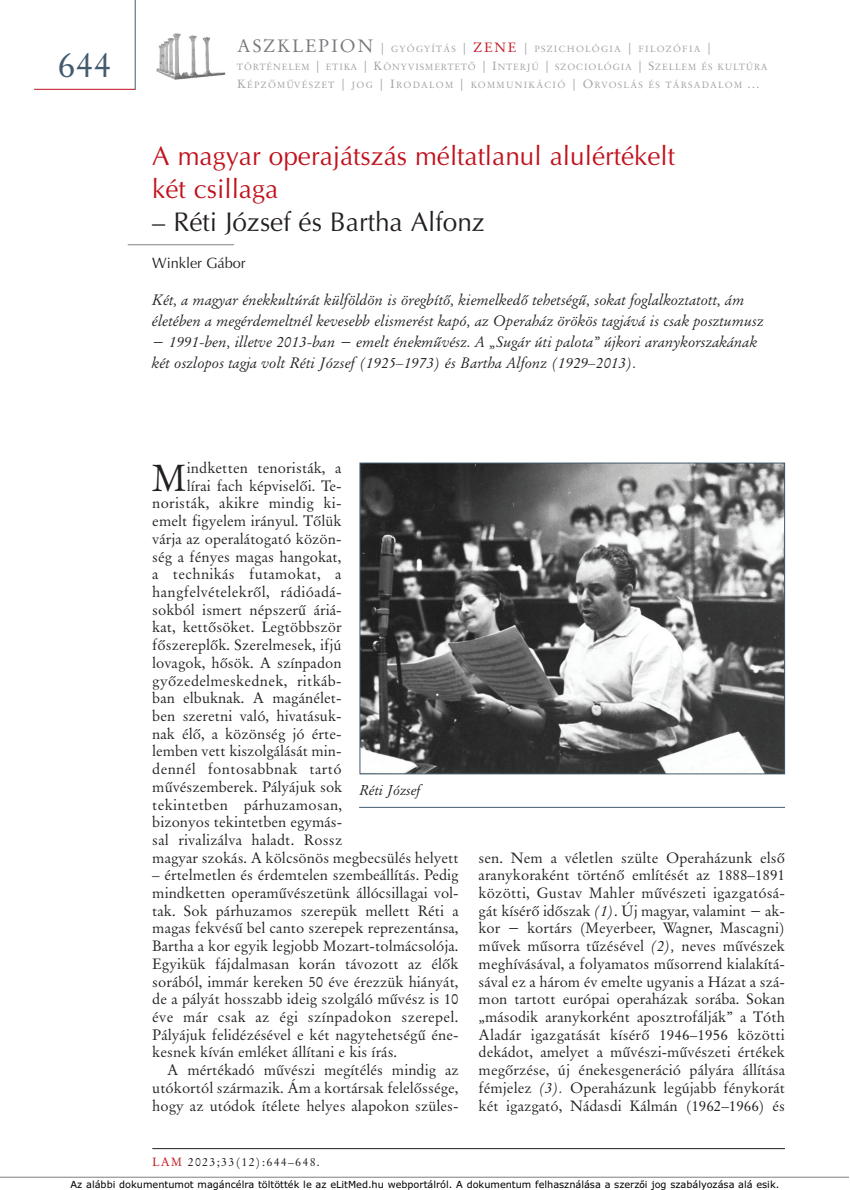
<style>
.page{position:relative;width:850px;height:1190px;background:#fff}
.page>*{position:absolute;margin:0;border:0;box-sizing:border-box;transform-origin:0 0}
.t1{font:37.8px "Original Garamond HU Normal";color:#231f20}
.t2{font:36px "Original Garamond HU Normal";color:#435b6d}
.t3{font:27px/33px "H Optima Plain";color:#c1121d}
.t4{font:27px "H Optima Plain";color:#231f20}
.t5{font:15px/17.7px "Original Garamond HU Normal";color:#231f20;text-align:justify}
.t6{font:15px/21px "Original Garamond HU Italic";letter-spacing:.005em;color:#231f20}
.t7{font:15px "Original Garamond HU Normal";letter-spacing:.02em;color:#231f20}
.t8{font:15px "H Optima Plain";letter-spacing:-.005em;color:#231f20}
.t9{font:14.25px "Original Garamond HU Italic";color:#231f20}
.t10{font:12px "Original Garamond HU Normal";letter-spacing:.1em;color:#231f20}
.t11{font:9.75px "TT3610 O00";color:#000}
.t12{font:9px/18px "Original Garamond HU Normal";letter-spacing:.135em;color:#9d9fa2}
.s1{font-size:18px;color:#76787b}
.s2{font-size:12px}
.s3{font-size:13.5px;color:#c1121d}
.s4{color:#c1121d}
.s5{font-family:"Original Garamond HU Italic"}
.s6{font-family:"Gill";font-size:11.7px}
</style>
<div class="page">
<hr style="left:152px;top:1148px;width:633px;height:1px;background:#231f20">
<hr style="left:34px;top:89px;width:101px;height:1px;background:#c1121d">
<hr style="left:135px;top:0;width:1px;height:89px;background:#435b6d">
<hr style="left:128px;top:244px;width:106px;height:1px;background:#808285">
<img style="left:156px;top:33px;width:70px;height:47px">
<hr style="left:359px;top:807px;width:426px;height:1px;background:#435b6d">
<img style="left:361px;top:464px;width:422px;height:308px">
<div style="left:359px;top:462px;width:426px;height:312px;border:1px solid #435b6d"></div>
<hr style="left:0;top:1176px;width:848px;height:1px;background:#808080">
<h2 class="t2" style="left:57px;top:49px;width:55px">644</h2>
<p class="t12" style="left:237px;top:40px;width:532px"><span class="s1">ASZKLEPION</span> <span class="s2">|</span> GYÓGYÍTÁS <span class="s2">|</span> <span class="s3">ZENE</span> <span class="s2">|</span> PSZICHOLÓGIA <span class="s2">|</span> FILOZÓFIA <span class="s2">|<br></span>TÖRTÉNELEM <span class="s2">|</span> ETIKA <span class="s2">| K</span>ÖNYVISMERTETÔ <span class="s2">| I</span>NTERJÚ <span class="s2">|</span> SZOCIOLÓGIA <span class="s2">| S</span>ZELLEM ÉS KULTÚRA<br><span class="s2">K</span>ÉPZÔMÛVÉSZET <span class="s2">|</span> JOG <span class="s2">| I</span>RODALOM <span class="s2">|</span> KOMMUNIKÁCIÓ <span class="s2">| O</span>RVOSLÁS ÉS TÁRSADALOM <span class="s2">...</span></p>
<h3 class="t3" style="left:152px;top:139px;width:524px">A magyar operajátszás méltatlanul alulértékelt két csillaga</h3>
<h3 class="t4" style="left:152px;top:205px;width:334px">– Réti József és Bartha Alfonz</h3>
<p class="t8" style="left:152px;top:254px;width:95px">Winkler Gábor</p>
<p class="t6" style="left:152px;top:291px;width:613px">Két, a magyar énekkultúrát külföldön is öregbítô, kiemelkedô tehetségû, sokat foglalkoztatott, ám életében a megérdemeltnél kevesebb elismerést kapó, az Operaház örökös tagjává is csak posztumusz − 1991-ben, illetve 2013-ban − emelt énekmûvész. A „Sugár úti palota” újkori aranykorszakának két oszlopos tagja volt Réti József (1925–1973) és Bartha Alfonz (1929–2013).</p>
<h1 class="t1" style="left:152px;top:461px;width:36px">M</h1>
<p class="t5" style="left:187px;top:460px;width:156px">indketten tenoristák, a</p>
<p class="t5" style="left:187px;top:478px;width:156px">lí rai fach képviselôi. Te -</p>
<p class="t5" style="left:152px;top:495px;width:191px">no risták, akikre mindig ki -</p>
<p class="t5" style="left:152px;top:513px;width:191px">emelt figyelem irányul. Tôlük</p>
<p class="t5" style="left:152px;top:531px;width:191px">várja az operalátogató közön-</p>
<p class="t5" style="left:152px;top:548px;width:191px">ség a fényes magas hangokat,</p>
<p class="t7" style="left:152px;top:567px;width:191px">a technikás futamokat, a</p>
<p class="t7" style="left:152px;top:585px;width:191px">hangfelvételekrôl, rádió adá -</p>
<p class="t5" style="left:152px;top:602px;width:191px">sok ból ismert népszerû áriá-</p>
<p class="t5" style="left:152px;top:619px;width:191px">kat, kettôsöket. Legtöbbször</p>
<p class="t5" style="left:152px;top:637px;width:191px">fôszereplôk. Szerelmesek, ifjú</p>
<p class="t5" style="left:152px;top:655px;width:191px">lovagok, hôsök. A színpadon</p>
<p class="t5" style="left:152px;top:672px;width:191px">gyôzedelmeskednek, ritkáb-</p>
<p class="t5" style="left:152px;top:690px;width:191px">ban elbuknak. A magánélet-</p>
<p class="t5" style="left:152px;top:708px;width:191px">ben szeretni való, hivatásuk-</p>
<p class="t5" style="left:152px;top:725px;width:191px">nak élô, a közönség jó érte-</p>
<p class="t5" style="left:152px;top:743px;width:191px">lemben vett kiszolgálását min -</p>
<p class="t7" style="left:152px;top:762px;width:191px">dennél fontosabbnak tar tó</p>
<p class="t5" style="left:152px;top:779px;width:192px">mûvészemberek. Pá lyá juk sok</p>
<p class="t7" style="left:152px;top:798px;width:191px">tekintetben párhuzamosan,</p>
<p class="t5" style="left:152px;top:814px;width:192px">bizonyos tekintetben egymás-</p>
<p class="t5" style="left:152px;top:832px;width:191px">sal rivalizálva haladt. Rossz</p>
<p class="t5" style="left:152px;top:849px;width:308px">magyar szokás. A kölcsönös megbecsülés helyett</p>
<p class="t5" style="left:152px;top:867px;width:308px">– értelmetlen és érdemtelen szembeállítás. Pedig mindketten operamûvészetünk állócsillagai vol&shy;tak. Sok párhuzamos szerepük mellett Réti a magas fekvésû bel canto szerepek reprezentánsa, Bartha a kor egyik legjobb Mozart-tolmácsolója.<br>Egyikük fájdalmasan korán távozott az élôk sorából, immár kereken 50 éve érezzük hiányát, de a pályát hosszabb ideig szolgáló mûvész is 10 éve már csak az égi színpadokon szerepel.<br>Pályájuk felidézésével e két nagytehetségû éne&shy;kesnek kíván emléket állítani e kis írás.</p>
<p class="t5" style="left:152px;top:1062px;width:308px;text-indent:15px">A mértékadó mûvészi megítélés mindig az utókortól származik. Ám a kortársak felelôssége, hogy az utódok ítélete helyes alapokon szüles-</p>
<p class="t9" style="left:359px;top:784px;width:63px">Réti József</p>
<p class="t10" style="left:152px;top:1156px;width:169px"><span class="s4">LAM</span> 2023;33(12):644–648.</p>
<p class="t5" style="left:478px;top:849px;width:308px">sen. Nem a véletlen szülte Operaházunk elsô aranykoraként történô említését az 1888–1891 közötti, Gustav Mahler mûvészeti igazgatósá&shy;gát kísérô idôszak <span class="s5">(1)</span>. Új magyar, valamint − ak - kor − kortárs (Meyerbeer, Wagner, Mas cagni) mûvek mûsorra tûzésével <span class="s5">(2),</span> neves mûvészek meghívásával, a folyamatos mûsorrend kialakítá&shy;sával ez a három év emelte ugyanis a Házat a szá&shy;mon tartott európai operaházak sorába. Sokan „második aranykorként aposztrofálják” a Tóth Aladár igazgatását kísérô 1946–1956 közötti dekádot, amelyet a mûvészi-mûvészeti értékek megôrzése, új énekesgeneráció pályára állítása fémjelez <span class="s5">(3).</span> Operaházunk legújabb fénykorát két igazgató, Nádasdi Kálmán (1962–1966) és</p>
<p class="t11" style="left:71px;top:1180px;width:710px">Az alábbi dokumentumot magáncélra töltötték le az eLitMed.hu webportálról. A dokumentum felhasználása a szerz<span class="s6">ô</span>i jog szabályozása alá esik.</p>
</div>
